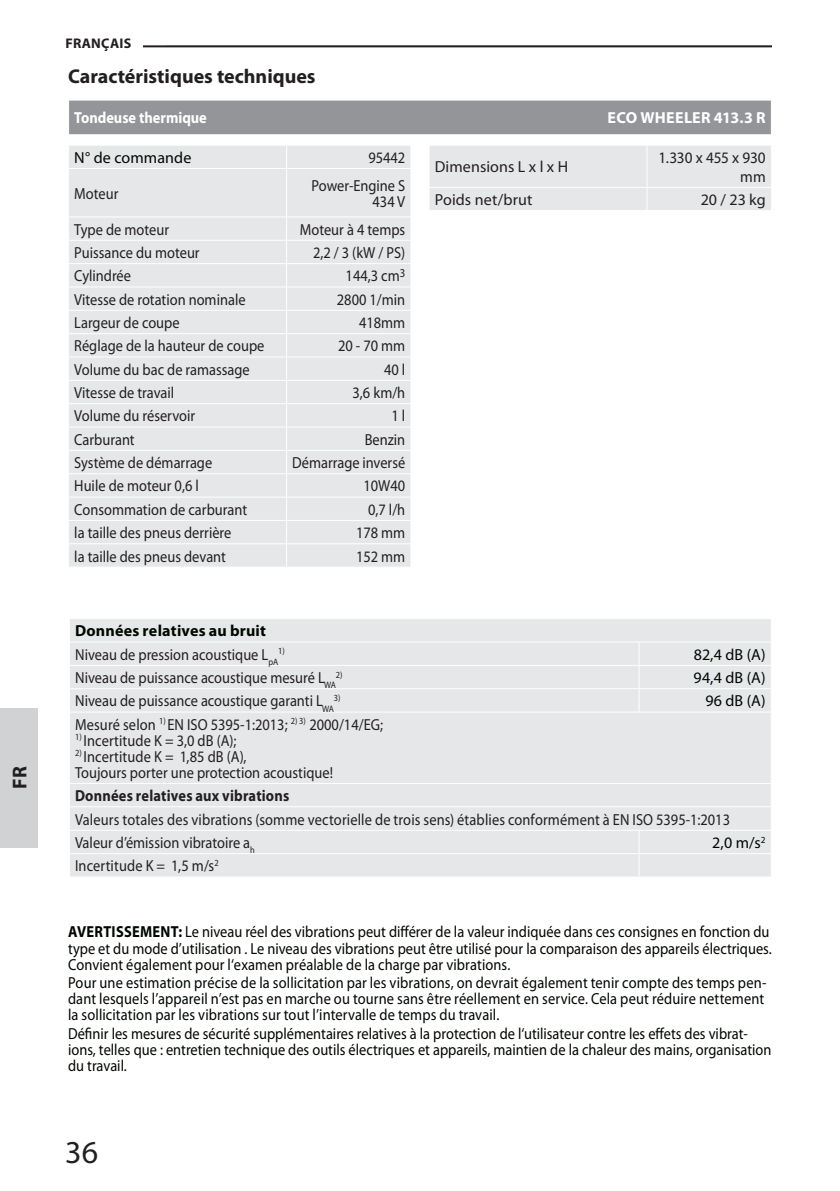
<style>
.page{position:relative;width:840px;height:1191px;background:#fff}
.page>*{position:absolute;margin:0;border:0;box-sizing:border-box;transform-origin:0 0}
.t1{font:32px "Myriad Pro";color:#231f20}
.t2{font:700 20px "Myriad Pro";color:#231f20}
.t3{font:16px/16px "Myriad Pro";color:#231f20;scale:.9 1}
.t4{font:16px/16px "Myriad Pro";color:#000700;scale:.9 1}
.t5{font:16px "Myriad Pro";color:#000700}
.t6{font:16px "Myriad Pro";color:#231f20}
.t7{font:700 16px "Myriad Pro";letter-spacing:.015em;color:#231f20;scale:.9 1}
.t8{font:700 16px "Myriad Pro";color:#fff;scale:.9 1}
.t9{font:700 16px "Myriad Pro";color:#fff}
.t10{font:16px/18.8px "Myriad Pro";color:#231f20;text-align:right;scale:.95 1}
.t11{font:700 14px "Myriad Pro";letter-spacing:.02em;color:#231f20}
.t12{font:9.4px "Myriad Pro";color:#231f20;scale:.9 1}
.s1{font-weight:700;color:#000700}
.s2{font-weight:700}
</style>
<div class="page">
<hr style="left:68px;top:45px;width:703px;height:2px;background:#231f20">
<div style="left:0;top:708px;width:38px;height:138px;background:#d1d2d4"></div>
<div style="left:69px;top:101px;width:701px;height:33px;background:#939598"></div>
<div style="left:69px;top:146px;width:341px;height:420px;background:#e6e7e9"></div>
<svg style="left:286px;top:146px;width:1px;height:22px"></svg>
<svg style="left:410px;top:146px;width:1px;height:22px"></svg>
<hr style="left:68px;top:168px;width:218px;height:1px;background:#fff">
<hr style="left:286px;top:168px;width:125px;height:1px;background:#fff">
<hr style="left:286px;top:169px;width:1px;height:47px;background:#fff">
<hr style="left:68px;top:216px;width:218px;height:1px;background:#fff">
<hr style="left:286px;top:216px;width:125px;height:1px;background:#fff">
<hr style="left:68px;top:240px;width:218px;height:1px;background:#fff">
<hr style="left:286px;top:240px;width:125px;height:1px;background:#fff">
<hr style="left:68px;top:263px;width:218px;height:1px;background:#fff">
<hr style="left:286px;top:263px;width:125px;height:1px;background:#fff">
<hr style="left:68px;top:286px;width:218px;height:1px;background:#fff">
<hr style="left:286px;top:286px;width:125px;height:1px;background:#fff">
<hr style="left:68px;top:310px;width:218px;height:1px;background:#fff">
<hr style="left:286px;top:310px;width:125px;height:1px;background:#fff">
<hr style="left:68px;top:333px;width:218px;height:1px;background:#fff">
<hr style="left:286px;top:333px;width:125px;height:1px;background:#fff">
<hr style="left:68px;top:356px;width:218px;height:1px;background:#fff">
<hr style="left:286px;top:356px;width:125px;height:1px;background:#fff">
<hr style="left:68px;top:380px;width:218px;height:1px;background:#fff">
<hr style="left:286px;top:380px;width:125px;height:1px;background:#fff">
<hr style="left:68px;top:403px;width:218px;height:1px;background:#fff">
<hr style="left:286px;top:403px;width:125px;height:1px;background:#fff">
<hr style="left:68px;top:426px;width:218px;height:1px;background:#fff">
<hr style="left:286px;top:426px;width:125px;height:1px;background:#fff">
<hr style="left:68px;top:450px;width:218px;height:1px;background:#fff">
<hr style="left:286px;top:450px;width:125px;height:1px;background:#fff">
<hr style="left:286px;top:473px;width:125px;height:1px;background:#fff">
<hr style="left:68px;top:496px;width:218px;height:1px;background:#fff">
<hr style="left:286px;top:496px;width:125px;height:1px;background:#fff">
<hr style="left:68px;top:520px;width:218px;height:1px;background:#fff">
<hr style="left:286px;top:520px;width:125px;height:1px;background:#fff">
<hr style="left:68px;top:543px;width:218px;height:1px;background:#fff">
<hr style="left:286px;top:543px;width:125px;height:1px;background:#fff">
<svg style="left:410px;top:217px;width:1px;height:349px"></svg>
<hr style="left:68px;top:473px;width:218px;height:1px;background:#fff">
<svg style="left:286px;top:217px;width:1px;height:349px"></svg>
<div style="left:429px;top:146px;width:342px;height:64px;background:#e6e7e9"></div>
<div style="left:54px;top:26px;width:89px;height:36px;background:#fff"></div>
<div style="left:70px;top:619px;width:700px;height:257px;background:#e6e7e9"></div>
<hr style="left:69px;top:641px;width:569px;height:1px;background:#fff">
<hr style="left:638px;top:641px;width:133px;height:1px;background:#fff">
<hr style="left:69px;top:665px;width:569px;height:1px;background:#fff">
<hr style="left:638px;top:665px;width:133px;height:1px;background:#fff">
<hr style="left:69px;top:688px;width:569px;height:1px;background:#fff">
<hr style="left:638px;top:688px;width:133px;height:1px;background:#fff">
<svg style="left:638px;top:642px;width:1px;height:69px"></svg>
<svg style="left:770px;top:619px;width:1px;height:92px"></svg>
<hr style="left:69px;top:711px;width:569px;height:1px;background:#fff">
<hr style="left:638px;top:711px;width:133px;height:1px;background:#fff">
<hr style="left:69px;top:783px;width:569px;height:1px;background:#fff">
<hr style="left:638px;top:783px;width:133px;height:1px;background:#fff">
<hr style="left:69px;top:806px;width:569px;height:1px;background:#fff">
<hr style="left:638px;top:806px;width:133px;height:1px;background:#fff">
<hr style="left:69px;top:829px;width:569px;height:1px;background:#fff">
<hr style="left:638px;top:829px;width:133px;height:1px;background:#fff">
<hr style="left:69px;top:853px;width:569px;height:1px;background:#fff">
<hr style="left:638px;top:853px;width:133px;height:1px;background:#fff">
<svg style="left:638px;top:830px;width:1px;height:46px"></svg>
<svg style="left:770px;top:784px;width:1px;height:92px"></svg>
<p class="t2" style="left:7px;top:788px;width:24px;rotate:-90deg">FR</p>
<p class="t11" style="left:65px;top:34px;width:67px">FRANÇAIS</p>
<p class="t2" style="left:68px;top:63px;width:249px">Caractéristiques techniques</p>
<p class="t8" style="left:74px;top:108px;width:149px">Tondeuse thermique</p>
<p class="t9" style="left:607px;top:108px;width:159px">ECO WHEELER 413.3 R</p>
<p class="t5" style="left:74px;top:148px;width:119px">N° de commande</p>
<p class="t3" style="left:368px;top:149px;width:43px">95442</p>
<p class="t3" style="left:74px;top:185px;width:51px">Moteur</p>
<p class="t3" style="left:311px;top:177px;width:106px;text-align:right">Power-Engine S<br>434 V</p>
<p class="t3" style="left:74px;top:221px;width:107px">Type de moteur</p>
<p class="t3" style="left:299px;top:221px;width:119px">Moteur à 4 temps</p>
<p class="t3" style="left:74px;top:244px;width:141px">Puissance du moteur</p>
<p class="t3" style="left:313px;top:244px;width:104px">2,2 / 3 (kW / PS)</p>
<p class="t3" style="left:74px;top:268px;width:65px">Cylindrée</p>
<p class="t3" style="left:345px;top:268px;width:68px">144,3 cm<sup>3</sup></p>
<p class="t3" style="left:74px;top:291px;width:192px">Vitesse de rotation nominale</p>
<p class="t3" style="left:337px;top:291px;width:77px">2800 1/min</p>
<p class="t3" style="left:74px;top:314px;width:118px">Largeur de coupe</p>
<p class="t3" style="left:359px;top:314px;width:53px">418mm</p>
<p class="t3" style="left:74px;top:338px;width:213px">Réglage de la hauteur de coupe</p>
<p class="t3" style="left:338px;top:338px;width:76px">20 - 70 mm</p>
<p class="t3" style="left:74px;top:361px;width:196px">Volume du bac de ramassage</p>
<p class="t3" style="left:384px;top:361px;width:25px">40 l</p>
<p class="t3" style="left:74px;top:384px;width:113px">Vitesse de travail</p>
<p class="t3" style="left:352px;top:384px;width:60px">3,6 km/h</p>
<p class="t3" style="left:74px;top:408px;width:136px">Volume du réservoir</p>
<p class="t3" style="left:391px;top:408px;width:17px">1 l</p>
<p class="t3" style="left:74px;top:431px;width:69px">Carburant</p>
<p class="t3" style="left:364px;top:431px;width:47px">Benzin</p>
<p class="t3" style="left:74px;top:454px;width:155px">Système de démarrage</p>
<p class="t3" style="left:292px;top:454px;width:127px">Démarrage inversé</p>
<p class="t3" style="left:74px;top:478px;width:140px">Huile de moteur 0,6 l</p>
<p class="t3" style="left:363px;top:478px;width:48px">10W40</p>
<p class="t3" style="left:74px;top:501px;width:193px">Consommation de carburant</p>
<p class="t3" style="left:368px;top:501px;width:43px">0,7 l/h</p>
<p class="t3" style="left:74px;top:524px;width:176px">la taille des pneus derrière</p>
<p class="t3" style="left:356px;top:524px;width:56px">178 mm</p>
<p class="t3" style="left:74px;top:548px;width:170px">la taille des pneus devant</p>
<p class="t3" style="left:356px;top:548px;width:56px">152 mm</p>
<p class="t6" style="left:434px;top:157px;width:135px">Dimensions L x l x H</p>
<p class="t10" style="left:658px;top:148px;width:114px">1.330 x 455 x 930 mm</p>
<p class="t6" style="left:434px;top:190px;width:99px">Poids net/brut</p>
<p class="t6" style="left:700px;top:190px;width:66px">20 / 23 kg</p>
<p class="t3" style="left:75px;top:619px;width:227px;line-height:23.4px"><span class="s1">Données relatives au bruit<br></span>Niveau de pression acoustique L<sub>pA</sub></p>
<p class="t12" style="left:278px;top:645px;width:9px">1)</p>
<p class="t5" style="left:693px;top:644px;width:73px">82,4 dB (A)</p>
<p class="t3" style="left:75px;top:669px;width:291px">Niveau de puissance acoustique mesuré L<sub>WA</sub></p>
<p class="t12" style="left:335px;top:669px;width:9px">2)</p>
<p class="t5" style="left:693px;top:668px;width:73px">94,4 dB (A)</p>
<p class="t3" style="left:75px;top:693px;width:289px">Niveau de puissance acoustique garanti L<sub>WA</sub></p>
<p class="t12" style="left:333px;top:692px;width:9px">3)</p>
<p class="t5" style="left:705px;top:691px;width:62px">96 dB (A)</p>
<p class="t3" style="left:75px;top:716px;width:343px">Mesuré selon <sup>1)</sup> EN ISO 5395-1:2013; <sup>2)</sup> <sup>3)</sup> 2000/14/EG;</p>
<p class="t3" style="left:75px;top:732px;width:181px"><sup>1)</sup> Incertitude K = 3,0 dB (A);</p>
<p class="t3" style="left:75px;top:748px;width:288px"><sup>2)</sup> Incertitude K = 1,85 dB (A),<br>Toujours porter une protection acoustique!</p>
<p class="t7" style="left:75px;top:785px;width:239px">Données relatives aux vibrations</p>
<p class="t3" style="left:75px;top:807px;width:728px;line-height:23.4px">Valeurs totales des vibrations (somme vectorielle de trois sens) établies conformément à EN ISO 5395-1:2013<br>Valeur d’émission vibratoire a<sub>h</sub></p>
<p class="t5" style="left:712px;top:832px;width:55px">2,0 m/s<sup>2</sup></p>
<p class="t3" style="left:75px;top:857px;width:161px">Incertitude K = 1,5 m/s<sup>2</sup></p>
<p class="t4" style="left:68px;top:923px;width:782px"><span class="s2">AVERTISSEMENT:</span> Le niveau réel des vibrations peut différer de la valeur indiquée dans ces consignes en fonction du type et du mode d’utilisation . Le niveau des vibrations peut être utilisé pour la comparaison des appareils électriques.<br>Convient également pour l‘examen préalable de la charge par vibrations.</p>
<p class="t4" style="left:68px;top:974px;width:777px">Pour une estimation précise de la sollicitation par les vibrations, on devrait également tenir compte des temps pen&shy;dant lesquels l’appareil n’est pas en marche ou tourne sans être réellement en service. Cela peut réduire nettement la sollicitation par les vibrations sur tout l’intervalle de temps du travail.</p>
<p class="t4" style="left:68px;top:1025px;width:782px">Définir les mesures de sécurité supplémentaires relatives à la protection de l‘utilisateur contre les effets des vibrat&shy;ions, telles que : entretien technique des outils électriques et appareils, maintien de la chaleur des mains, organisation du travail.</p>
<h1 class="t1" style="left:65px;top:1132px;width:34px">36</h1>
</div>
